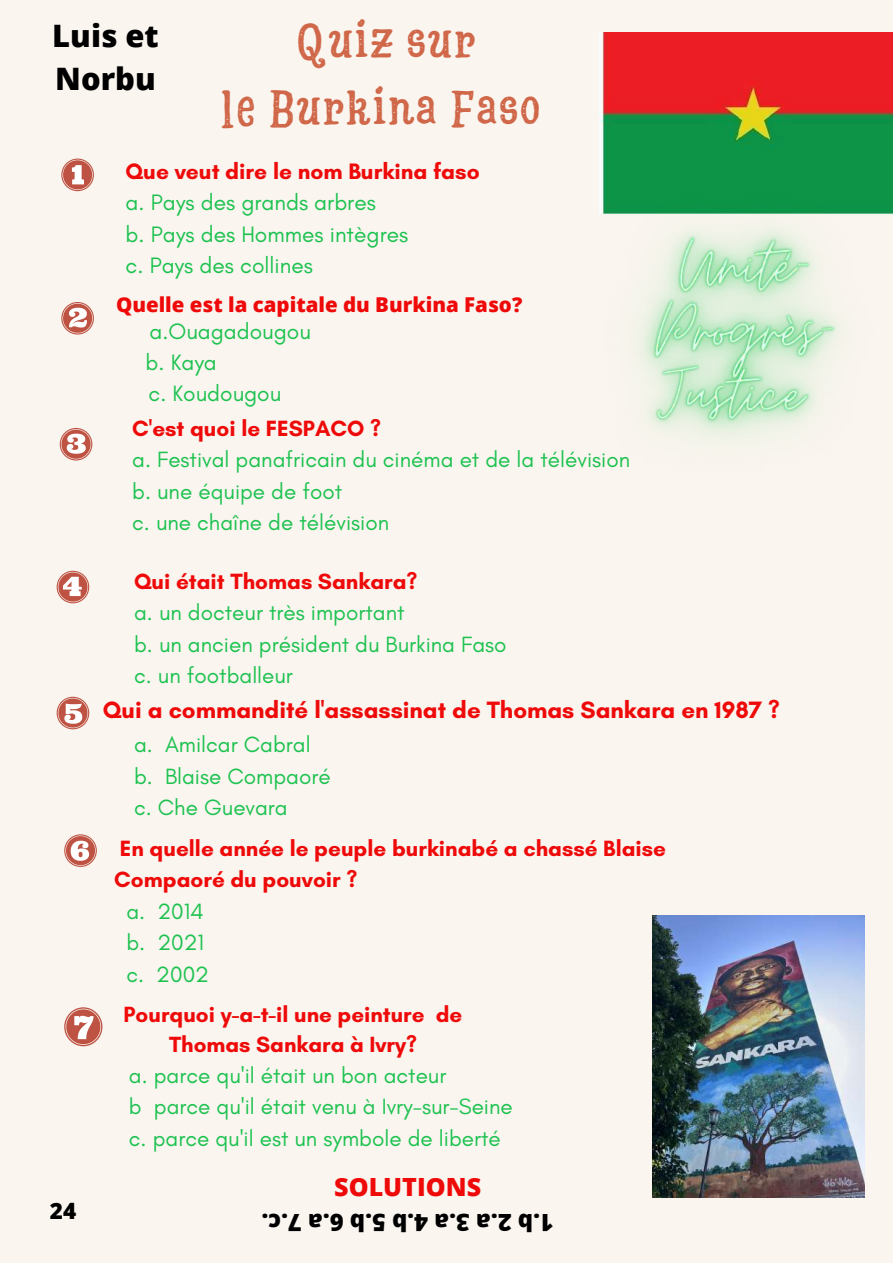
<style>
.page{position:relative;width:893px;height:1264px;background:#fff}
.page>*{position:absolute;margin:0;border:0;box-sizing:border-box;transform-origin:0 0}
.t1{font:48px/66.3px "Hatter Display Pro Dirt";letter-spacing:.045em;color:#d06749;text-align:center}
.t2{font:800 30.9px/43.2px "Open Sans";color:#000}
.t3{font:800 25.05px "Open Sans";color:#ef0a0a}
.t4{font:700 24.15px "Glacial Indifference";color:#ef0a0a}
.t5{font:800 23.7px "Open Sans";color:#000}
.t6{font:22.8px/31.5px "Glacial Indifference";color:#1dc250}
.t7{font:700 22.8px "Glacial Indifference";color:#ef0a0a}
.t8{font:22.65px/31.5px "Glacial Indifference";color:#1dc250}
.t9{font:22.5px/31.5px "Glacial Indifference";color:#1dc250}
.t10{font:700 22.5px/31.5px "Glacial Indifference";color:#ef0a0a}
.t11{font:800 22.5px "Open Sans";color:#000}
.t12{font:700 22.35px/30.3px "Glacial Indifference";color:#ef0a0a;text-align:center}
.t13{font:800 20.4px "Open Sans";color:#ef0a0a}
</style>
<div class="page">
<div style="left:0;top:0;width:892px;height:1262px;background:#faf5ef"></div>
<svg style="left:61px;top:158px;width:33px;height:33px"></svg>
<svg style="left:60px;top:428px;width:32px;height:32px"></svg>
<svg style="left:57px;top:696px;width:32px;height:33px"></svg>
<svg style="left:61px;top:302px;width:33px;height:32px"></svg>
<svg style="left:57px;top:570px;width:32px;height:33px"></svg>
<svg style="left:64px;top:834px;width:33px;height:33px"></svg>
<img style="left:599px;top:32px;width:293px;height:81px">
<svg style="left:64px;top:1007px;width:38px;height:39px"></svg>
<img style="left:599px;top:113px;width:293px;height:326px">
<img style="left:652px;top:915px;width:212px;height:282px">
<h2 class="t2" style="left:52px;top:13px;width:108px">Luis et<br>Norbu</h2>
<h1 class="t1" style="left:221px;top:12px;width:320px">Quiz sur<br>le Burkina Faso</h1>
<p class="t7" style="left:126px;top:157px;width:355px">Que veut dire le nom Burkina faso</p>
<p class="t6" style="left:126px;top:186px;width:284px">a. Pays des grands arbres<br>b. Pays des Hommes intègres c. Pays des collines</p>
<p class="t13" style="left:116px;top:290px;width:408px">Quelle est la capitale du Burkina Faso?</p>
<p class="t8" style="left:145px;top:315px;width:167px">a.Ouagadougou b. Kaya<br>c. Koudougou</p>
<p class="t10" style="left:132px;top:412px;width:250px">C'est quoi le FESPACO ?</p>
<p class="t9" style="left:132px;top:443px;width:499px">a. Festival panafricain du cinéma et de la télévision b. une équipe de foot<br>c. une chaîne de télévision</p>
<p class="t10" style="left:134px;top:565px;width:285px">Qui était Thomas Sankara?</p>
<p class="t9" style="left:134px;top:596px;width:374px">a. un docteur très important<br>b. un ancien président du Burkina Faso c. un footballeur</p>
<p class="t4" style="left:103px;top:695px;width:678px">Qui a commandité l'assassinat de Thomas Sankara en 1987 ?</p>
<p class="t9" style="left:134px;top:728px;width:198px">a. Amilcar Cabral b. Blaise Compaoré c. Che Guevara</p>
<p class="t10" style="left:114px;top:832px;width:553px">En quelle année le peuple burkinabé a chassé Blaise<br>Compaoré du pouvoir ?</p>
<p class="t9" style="left:126px;top:895px;width:84px">a. 2014 b. 2021 c. 2002</p>
<p class="t12" style="left:124px;top:999px;width:340px">Pourquoi y-a-t-il une peinture de<br>Thomas Sankara à Ivry?</p>
<p class="t11" style="left:50px;top:1195px;width:28px">24</p>
<p class="t9" style="left:129px;top:1059px;width:385px">a. parce qu'il était un bon acteur<br>b parce qu'il était venu à Ivry-sur-Seine c. parce qu'il est un symbole de liberté</p>
<p class="t3" style="left:334px;top:1169px;width:148px">SOLUTIONS</p>
<p class="t5" style="left:554px;top:1238px;width:294px;rotate:-180deg">b.1 a.2 a.3 b.4 b.5 a.6 .c.7</p>
</div>
